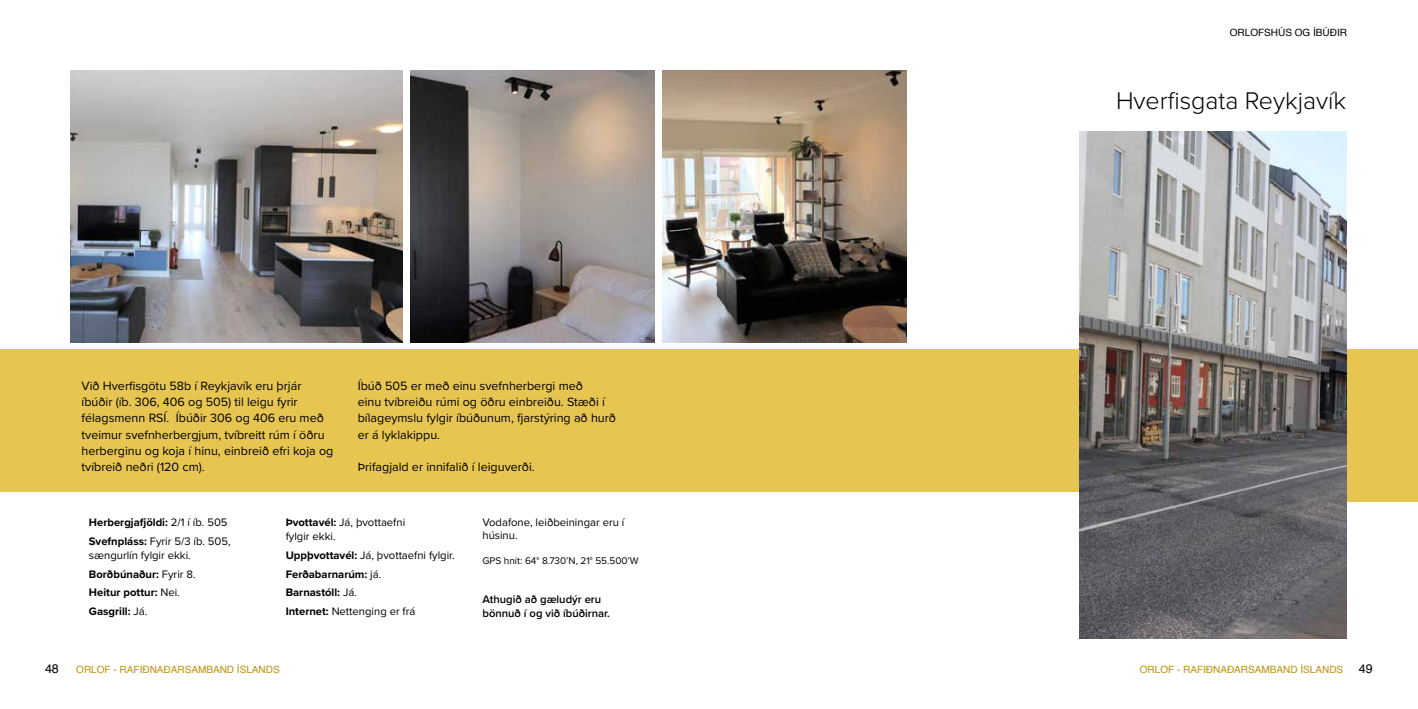
<style>
.page{position:relative;width:1418px;height:709px;background:#fff}
.page>*{position:absolute;margin:0;border:0;box-sizing:border-box;transform-origin:0 0}
.t1{font:300 25px "Proxima Nova";color:#000}
.t2{font:12.5px/16.2px "Proxima Nova";color:#000}
.t3{font:12.5px "Helvetica";color:#000}
.t4{font:700 11.25px/18.8px "Proxima Nova";color:#000}
.t5{font:11.25px/18.8px "Proxima Nova";color:#000}
.t6{font:600 11.25px/13.8px "Proxima Nova";color:#000}
.t7{font:10px "Helvetica";color:#bc9109}
.t8{font:10px "Proxima Nova";color:#000}
.t9{font:10px "Helvetica";color:#000}
.s1{font-weight:400}
.s2{font-weight:700}
</style>
<div class="page">
<div style="left:1338px;top:349px;width:79px;height:153px;background:#e6c551"></div>
<img style="left:71px;top:71px;width:332px;height:271px">
<div style="left:0;top:349px;width:1299px;height:142px;background:#e6c551"></div>
<img style="left:1079px;top:131px;width:267px;height:507px">
<img style="left:410px;top:71px;width:244px;height:271px">
<img style="left:662px;top:71px;width:244px;height:271px">
<p class="t9" style="left:1229px;top:25px;width:119px">ORLOFSHÚS OG ÍBÚÐIR</p>
<p class="t2" style="left:81px;top:377px;width:253px">Við Hverfisgötu 58b í Reykjavík eru þrjár íbúðir (íb. 306, 406 og 505) til leigu fyrir félagsmenn RSÍ. Íbúðir 306 og 406 eru með tveimur svefnherbergjum, tvíbreitt rúm í öðru herberginu og koja í hinu, einbreið efri koja og tvíbreið neðri (120 cm).</p>
<p class="t2" style="left:358px;top:377px;width:260px">Íbúð 505 er með einu svefnherbergi með<br>einu tvíbreiðu rúmi og öðru einbreiðu. Stæði í bílageymslu fylgir íbúðunum, fjarstýring að hurð er á lyklakippu.</p>
<p class="t2" style="left:358px;top:458px;width:179px">Þrifagjald er innifalið í leiguverði.</p>
<p class="t4" style="left:89px;top:513px;width:143px">Herbergjafjöldi: <span class="s1">2/1 í íb. 505<br></span>Svefnpláss: <span class="s1">Fyrir 5/3 íb. 505,</span></p>
<p class="t5" style="left:89px;top:545px;width:108px">sængurlín fylgir ekki.<br><span class="s2">Borðbúnaður:</span> Fyrir 8.<br><span class="s2">Heitur pottur:</span> Nei.<br><span class="s2">Gasgrill:</span> Já.</p>
<p class="t5" style="left:286px;top:515px;width:121px;line-height:13.8px"><span class="s2">Þvottavél:</span> Já, þvottaefni fylgir ekki.</p>
<p class="t4" style="left:286px;top:545px;width:170px">Uppþvottavél: <span class="s1">Já, þvottaefni fylgir.<br></span>Ferðabarnarúm: <span class="s1">já.<br></span>Barnastóll: <span class="s1">Já.<br></span>Internet: <span class="s1">Nettenging er frá</span></p>
<p class="t5" style="left:482px;top:516px;width:143px;line-height:12.5px">Vodafone, leiðbeiningar eru í húsinu.</p>
<p class="t8" style="left:482px;top:553px;width:158px">GPS hnit: 64° 8.730’N, 21° 55.500’W</p>
<p class="t6" style="left:482px;top:592px;width:129px">Athugið að gæludýr eru bönnuð í og við íbúðirnar.</p>
<h1 class="t1" style="left:1116px;top:82px;width:232px">Hverfisgata Reykjavík</h1>
<p class="t3" style="left:45px;top:659px;width:15px">48</p>
<p class="t7" style="left:76px;top:662px;width:205px">ORLOF - RAFIÐNAÐARSAMBAND ÍSLANDS</p>
<p class="t7" style="left:1139px;top:662px;width:205px">ORLOF - RAFIÐNAÐARSAMBAND ÍSLANDS</p>
<p class="t3" style="left:1358px;top:659px;width:15px">49</p>
</div>
